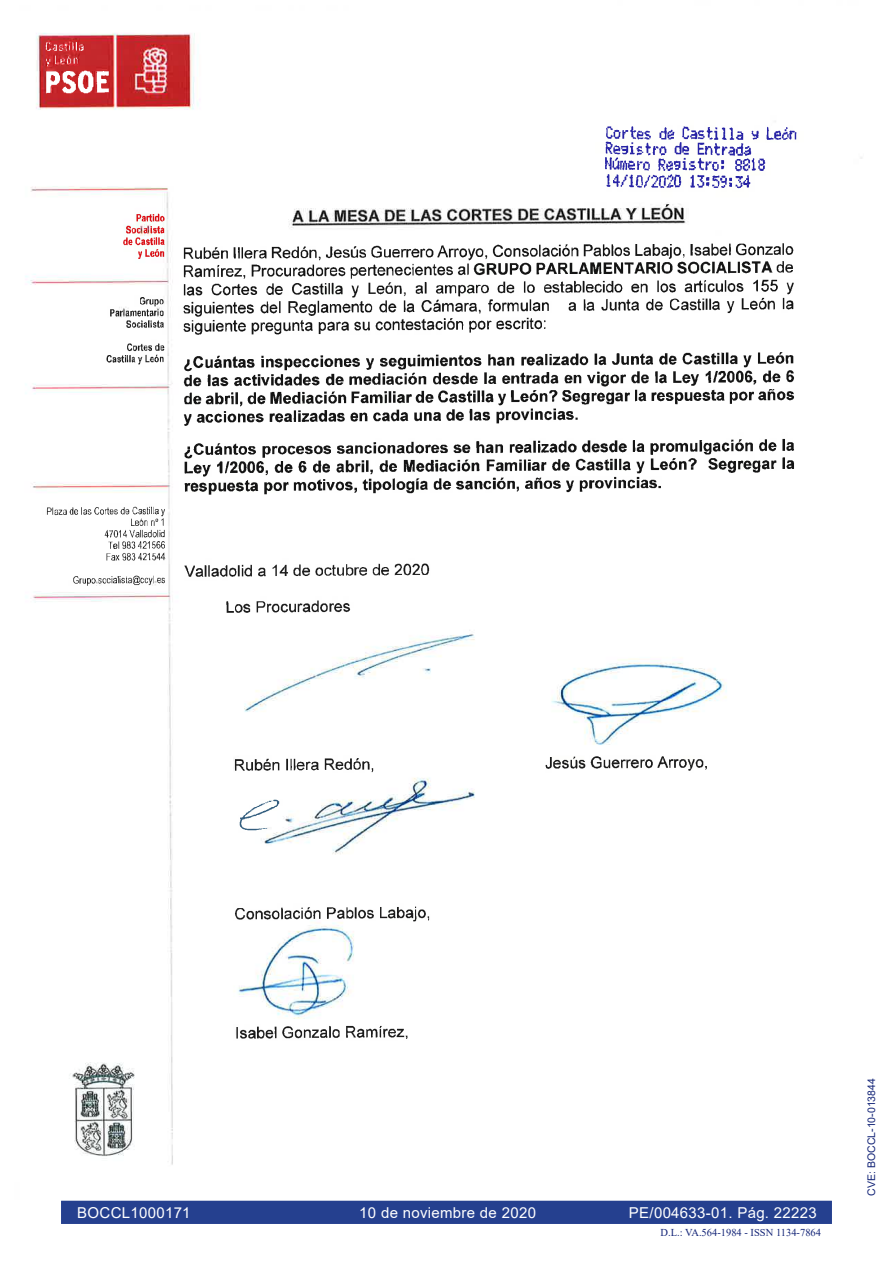
<style>
.page{position:relative;width:893px;height:1263px;background:#fff}
.page>*{position:absolute;margin:0;border:0;box-sizing:border-box;transform-origin:0 0}
.E_CVE{font:15px "Arial";letter-spacing:.02em;color:#fff}
.t1{font:10.5px "Times New Roman";color:#132477}
.t2{font:10.5px "Arial";color:#132477}
</style>
<div class="page">
<div style="left:60px;top:1200px;width:773px;height:25px;background:#25408f"></div>
<div style="left:60px;top:1199px;width:773px;height:26px;border:2px solid #fff"></div>
<img style="left:25px;top:33px;width:837px;height:1167px">
<img style="left:45px;top:41px;width:66px;height:52px">
<img style="left:122px;top:214px;width:43px;height:45px">
<img style="left:48px;top:297px;width:659px;height:742px">
<img style="left:182px;top:126px;width:615px;height:368px">
<img style="left:239px;top:799px;width:41px;height:32px">
<p class="E_CVE" style="left:77px;top:1202px;width:115px">BOCCL1000171</p>
<p class="E_CVE" style="left:359px;top:1202px;width:178px">10 de noviembre de 2020</p>
<p class="E_CVE" style="left:629px;top:1202px;width:189px">PE/004633-01. Pág. 22223</p>
<p class="t1" style="left:661px;top:1225px;width:162px">D.L.: VA.564-1984 - ISSN 1134-7864</p>
<p class="t2" style="left:864px;top:1195px;width:119px;rotate:-90deg">CVE: BOCCL-10-013844</p>
</div>
